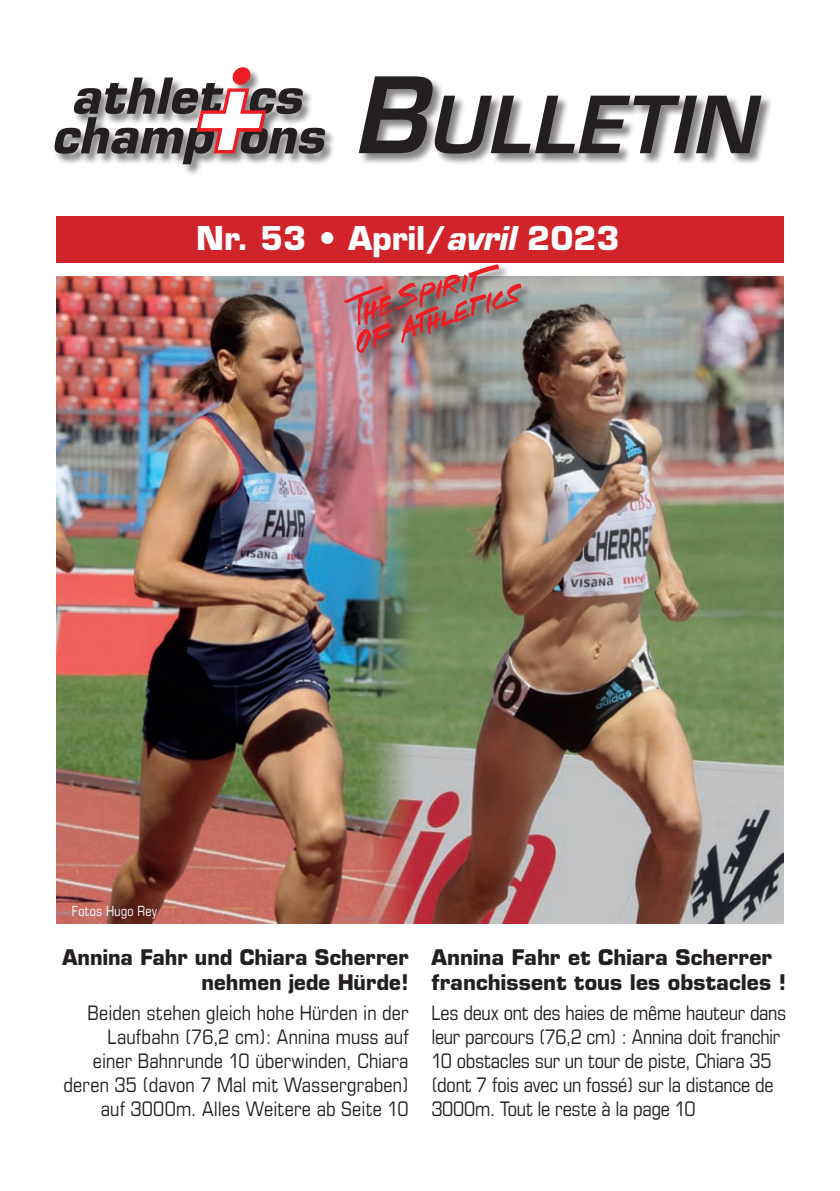
<style>
.page{position:relative;width:840px;height:1191px;background:#fff}
.page>*{position:absolute;margin:0;border:0;box-sizing:border-box;transform-origin:0 0}
.t1{font:700 32px "Eurostile LT Std";color:#fff}
.t2{font:700 21px/25.2px "Eurostile";letter-spacing:.005em;color:#231f20;text-align:right}
.t3{font:condensed 20px/24px "Eurostile";letter-spacing:-.005em;color:#231f20;text-align:right}
.t4{font:condensed 14px "Eurostile";letter-spacing:.02em;color:#fff;scale:.95 1}
.s1{font-style:italic}
</style>
<div class="page">
<img style="left:57px;top:277px;width:725px;height:646px">
<div style="left:54px;top:67px;width:718px;height:109px;background:#231f20;opacity:.55"></div>
<svg style="left:54px;top:67px;width:272px;height:97px"></svg>
<svg style="left:358px;top:76px;width:403px;height:78px"></svg>
<div style="left:344px;top:264px;width:188px;height:100px;background:#231f20;opacity:.55"></div>
<img style="left:343px;top:264px;width:178px;height:89px">
<div style="left:56px;top:216px;width:726px;height:46px;background:#d1232a"></div>
<h1 class="t1" style="left:196px;top:219px;width:424px">Nr. 53 • April/<span class="s1">avril</span> 2023</h1>
<p class="t4" style="left:72px;top:902px;width:91px">Fotos Hugo Rey</p>
<p class="t2" style="left:62px;top:944px;width:347px">Annina Fahr und Chiara Scherrer nehmen jede Hürde!</p>
<p class="t3" style="left:63px;top:1000px;width:346px">Beiden stehen gleich hohe Hürden in der Laufbahn (76,2 cm): Annina muss auf einer Bahnrunde 10 überwinden, Chiara deren 35 (davon 7 Mal mit Wassergraben) auf 3000m. Alles Weitere ab Seite 10</p>
<p class="t2" style="left:431px;top:944px;width:356px;text-align:left">Annina Fahr et Chiara Scherrer franchissent tous les obstacles !</p>
<p class="t3" style="left:431px;top:1000px;width:356px;text-align:left">Les deux ont des haies de même hauteur dans leur parcours (76,2 cm) : Annina doit franchir 10 obstacles sur un tour de piste, Chiara 35 (dont 7 fois avec un fossé) sur la distance de 3000m. Tout le reste à la page 10</p>
</div>
